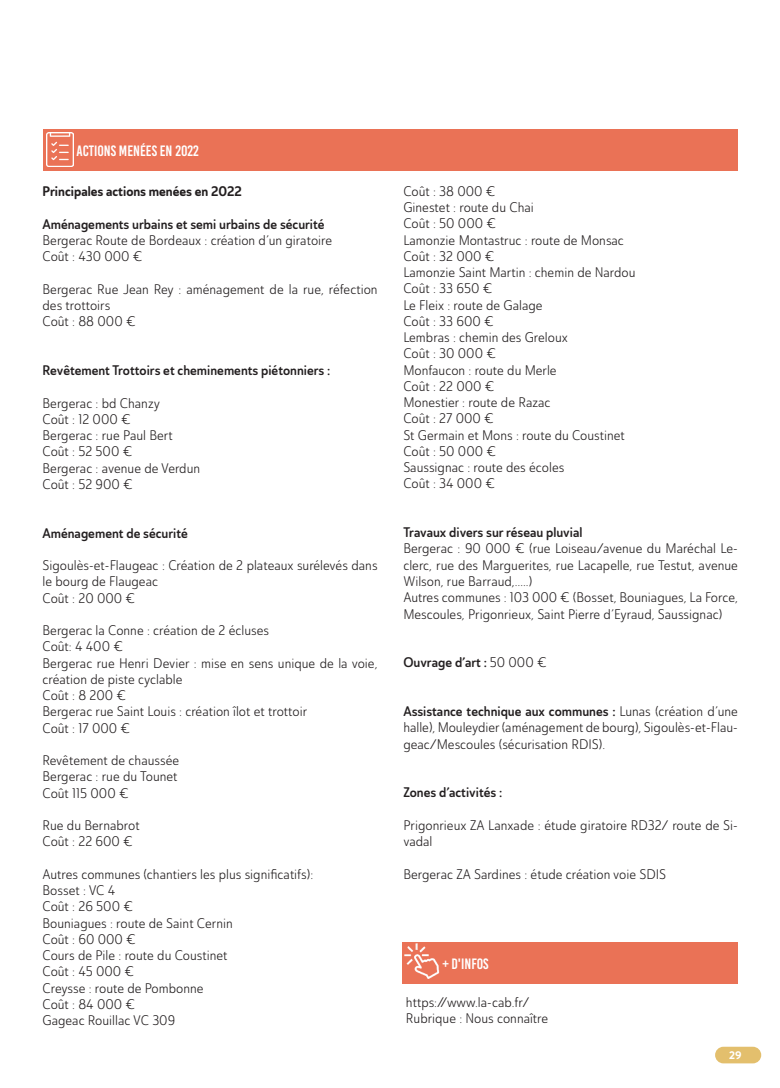
<style>
.page{position:relative;width:780px;height:1088px;background:#fff}
.page>*{position:absolute;margin:0;border:0;box-sizing:border-box;transform-origin:0 0}
.t1{font:15px "Bebas Kai";color:#fff}
.t2{font:13.75px/16.2px "Ainslie Sans Con Boo";color:#231f20}
.t3{font:13.75px "Ainslie Sans Con Dem";color:#231f20}
.t4{font:13.75px "Ainslie Sans Con Bol";color:#231f20}
.t5{font:700 11.25px "Averta CY";color:#fff}
.s1{font-family:"Ainslie Sans Con Boo"}
</style>
<div class="page">
<div style="left:43px;top:129px;width:694px;height:42px;background:#ea7256"></div>
<img style="left:46px;top:132px;width:27px;height:35px">
<div style="left:402px;top:942px;width:335px;height:42px;background:#ea7256"></div>
<img style="left:404px;top:943px;width:36px;height:36px">
<div style="left:715px;top:1047px;width:46px;height:16px;background:#e3bf6d;border-radius:8px"></div>
<p class="t1" style="left:77px;top:142px;width:124px">ACTIONS MENÉES EN 2022</p>
<p class="t4" style="left:43px;top:183px;width:201px">Principales actions menées en 2022</p>
<p class="t3" style="left:43px;top:215px;width:283px">Aménagements urbains et semi urbains de sécurité</p>
<p class="t2" style="left:43px;top:232px;width:291px">Bergerac Route de Bordeaux : création d’un giratoire<br>Coût : 430 000 €</p>
<p class="t2" style="left:43px;top:281px;width:336px">Bergerac Rue Jean Rey : aménagement de la rue, réfection des trottoirs<br>Coût : 88 000 €</p>
<p class="t3" style="left:43px;top:362px;width:289px">Revêtement Trottoirs et cheminements piétonniers :</p>
<p class="t2" style="left:43px;top:395px;width:159px">Bergerac : bd Chanzy<br>Coût : 12 000 €<br>Bergerac : rue Paul Bert<br>Coût : 52 500 €<br>Bergerac : avenue de Verdun<br>Coût : 52 900 €</p>
<p class="t3" style="left:43px;top:524px;width:147px">Aménagement de sécurité</p>
<p class="t2" style="left:43px;top:557px;width:336px">Sigoulès-et-Flaugeac : Création de 2 plateaux surélevés dans le bourg de Flaugeac<br>Coût : 20 000 €</p>
<p class="t2" style="left:43px;top:622px;width:336px">Bergerac la Conne : création de 2 écluses<br>Coût: 4 400 €<br>Bergerac rue Henri Devier : mise en sens unique de la voie, création de piste cyclable<br>Coût : 8 200 €<br>Bergerac rue Saint Louis : création îlot et trottoir<br>Coût : 17 000 €</p>
<p class="t2" style="left:43px;top:752px;width:138px">Revêtement de chaussée<br>Bergerac : rue du Tounet<br>Coût 115 000 €</p>
<p class="t2" style="left:43px;top:817px;width:99px">Rue du Bernabrot<br>Coût : 22 600 €</p>
<p class="t2" style="left:43px;top:866px;width:272px">Autres communes (chantiers les plus significatifs):<br>Bosset : VC 4<br>Coût : 26 500 €<br>Bouniagues : route de Saint Cernin<br>Coût : 60 000 €<br>Cours de Pile : route du Coustinet<br>Coût : 45 000 €<br>Creysse : route de Pombonne<br>Coût : 84 000 €<br>Gageac Rouillac VC 309</p>
<p class="t2" style="left:403px;top:183px;width:234px">Coût : 38 000 €<br>Ginestet : route du Chai<br>Coût : 50 000 €<br>Lamonzie Montastruc : route de Monsac<br>Coût : 32 000 €<br>Lamonzie Saint Martin : chemin de Nardou<br>Coût : 33 650 €<br>Le Fleix : route de Galage<br>Coût : 33 600 €<br>Lembras : chemin des Greloux<br>Coût : 30 000 €<br>Monfaucon : route du Merle<br>Coût : 22 000 €<br>Monestier : route de Razac<br>Coût : 27 000 €<br>St Germain et Mons : route du Coustinet<br>Coût : 50 000 €<br>Saussignac : route des écoles<br>Coût : 34 000 €</p>
<p class="t3" style="left:403px;top:524px;width:181px">Travaux divers sur réseau pluvial</p>
<p class="t2" style="left:403px;top:540px;width:336px">Bergerac : 90 000 € (rue Loiseau/avenue du Maréchal Le&shy;clerc, rue des Marguerites, rue Lacapelle, rue Testut, avenue Wilson, rue Barraud,…..)<br>Autres communes : 103 000 € (Bosset, Bouniagues, La Force, Mescoules, Prigonrieux, Saint Pierre d’Eyraud, Saussignac)</p>
<p class="t3" style="left:403px;top:654px;width:145px">Ouvrage d’art : <span class="s1">50 000 €</span></p>
<p class="t3" style="left:403px;top:702px;width:336px">Assistance technique aux communes : <span class="s1">Lunas (création d’une</span></p>
<p class="t2" style="left:403px;top:719px;width:336px">halle), Mouleydier (aménagement de bourg), Sigoulès-et-Flau&shy;geac/Mescoules (sécurisation RDIS).</p>
<p class="t3" style="left:403px;top:784px;width:100px">Zones d’activités :</p>
<p class="t2" style="left:403px;top:817px;width:336px">Prigonrieux ZA Lanxade : étude giratoire RD32/ route de Si&shy;vadal</p>
<p class="t2" style="left:403px;top:865px;width:264px">Bergerac ZA Sardines : étude création voie SDIS</p>
<p class="t1" style="left:442px;top:955px;width:48px">+ D'INFOS</p>
<p class="t2" style="left:406px;top:994px;width:144px">https://www.la-cab.fr/<br>Rubrique : Nous connaître</p>
<p class="t5" style="left:729px;top:1047px;width:14px">29</p>
</div>
